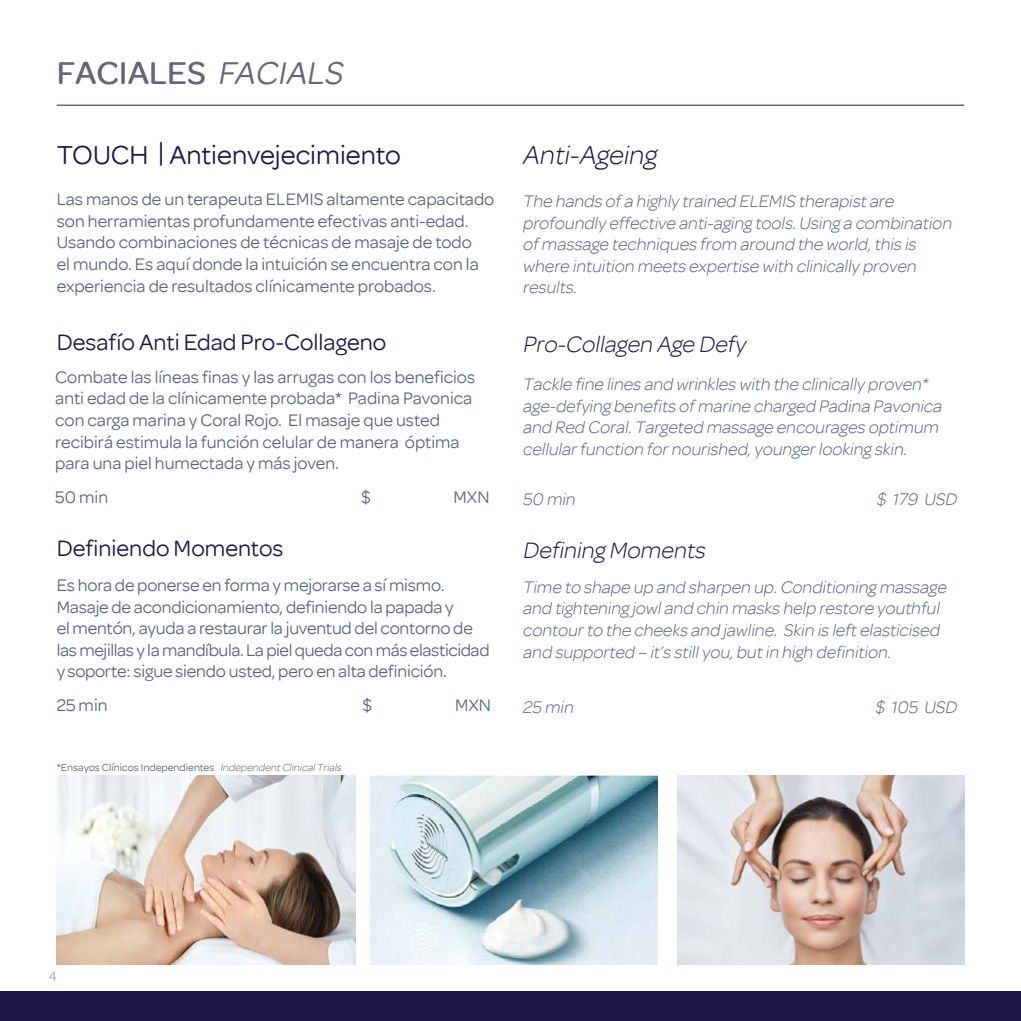
<style>
.page{position:relative;width:1021px;height:1021px;background:#fff}
.page>*{position:absolute;margin:0;border:0;box-sizing:border-box;transform-origin:0 0}
.t1{font:500 34px "Omnes";color:#656575}
.t2{font:28px "Omnes";color:#1e1646}
.t3{font:italic 300 28px "Omnes";color:#1e1646}
.t4{font:24px "Omnes";color:#1e1646}
.t5{font:italic 300 24px "Omnes";color:#1e1646}
.t6{font:18px/21.6px "Omnes";color:#596670}
.t7{font:italic 300 18px/21.6px "Omnes";color:#596670}
.t8{font:300 14px "Omnes";color:#7e868d}
.t9{font:11px "Omnes";color:#596670}
.s1{font-weight:400;font-style:italic}
.s2{font-weight:300;font-style:italic}
</style>
<div class="page">
<hr style="left:57px;top:105px;width:907px;height:1px;background:#1e1646">
<img style="left:370px;top:775px;width:287px;height:189px">
<img style="left:57px;top:775px;width:299px;height:189px">
<img style="left:677px;top:775px;width:287px;height:189px">
<div style="left:0;top:991px;width:1020px;height:29px;background:#1e1646"></div>
<h1 class="t1" style="left:57px;top:53px;width:293px">FACIALES <span class="s1">FACIALS</span></h1>
<h2 class="t2" style="left:57px;top:139px;width:346px">TOUCH | Antienvejecimiento</h2>
<h2 class="t3" style="left:522px;top:140px;width:135px">Anti-Ageing</h2>
<p class="t6" style="left:57px;top:188px;width:439px">Las manos de un terapeuta ELEMIS altamente capacitado son herramientas profundamente efectivas anti-edad.<br>Usando combinaciones de técnicas de masaje de todo<br>el mundo. Es aquí donde la intuición se encuentra con la experiencia de resultados clínicamente probados.</p>
<h3 class="t4" style="left:57px;top:328px;width:331px">Desafío Anti Edad Pro-Collageno</h3>
<p class="t6" style="left:55px;top:366px;width:421px">Combate las líneas finas y las arrugas con los beneficios anti edad de la clínicamente probada* Padina Pavonica con carga marina y Coral Rojo. El masaje que usted recibirá estimula la función celular de manera óptima para una piel humectada y más joven.</p>
<p class="t6" style="left:55px;top:486px;width:54px">50 min</p>
<p class="t6" style="left:361px;top:486px;width:11px">$</p>
<p class="t6" style="left:453px;top:486px;width:37px">MXN</p>
<h3 class="t4" style="left:57px;top:534px;width:228px">Definiendo Momentos</h3>
<p class="t6" style="left:57px;top:574px;width:434px">Es hora de ponerse en forma y mejorarse a sí mismo.<br>Masaje de acondicionamiento, definiendo la papada y<br>el mentón, ayuda a restaurar la juventud del contorno de las mejillas y la mandíbula. La piel queda con más elasticidad y soporte: sigue siendo usted, pero en alta definición.</p>
<p class="t6" style="left:57px;top:694px;width:52px">25 min</p>
<p class="t6" style="left:362px;top:694px;width:11px">$</p>
<p class="t6" style="left:455px;top:694px;width:37px">MXN</p>
<p class="t9" style="left:57px;top:761px;width:288px">*Ensayos Clínicos Independientes <span class="s2">IndependentClinicalTrials</span></p>
<p class="t7" style="left:522px;top:190px;width:434px">The hands ofa highly trained ELEMIS therapistare profoundly effective anti-aging tools.Using a combination ofmassage techniques from around the world,this is where intuition meets expertise with clinically proven results.</p>
<h3 class="t5" style="left:522px;top:331px;width:229px">Pro-Collagen Age Defy</h3>
<p class="t7" style="left:522px;top:373px;width:424px">Tackle fine lines and wrinkles with the clinically proven* age-defying benefits of marine charged Padina Pavonica and Red Coral.Targeted massage encourages optimum cellularfunction fornourished,youngerlooking skin.</p>
<p class="t7" style="left:522px;top:488px;width:57px">50 min</p>
<p class="t7" style="left:876px;top:488px;width:86px">$ 179 USD</p>
<h3 class="t5" style="left:522px;top:537px;width:188px">Defining Moments</h3>
<p class="t7" style="left:522px;top:576px;width:428px">Time to shape up and sharpen up.Conditioning massage and tightening jowland chin masks help restore youthful contourto the cheeks and jawline. Skin is leftelasticised and supported – it’s stillyou,butin high definition.</p>
<p class="t7" style="left:522px;top:696px;width:55px">25 min</p>
<p class="t7" style="left:874px;top:696px;width:87px">$ 105 USD</p>
<p class="t8" style="left:49px;top:968px;width:9px">4</p>
</div>
